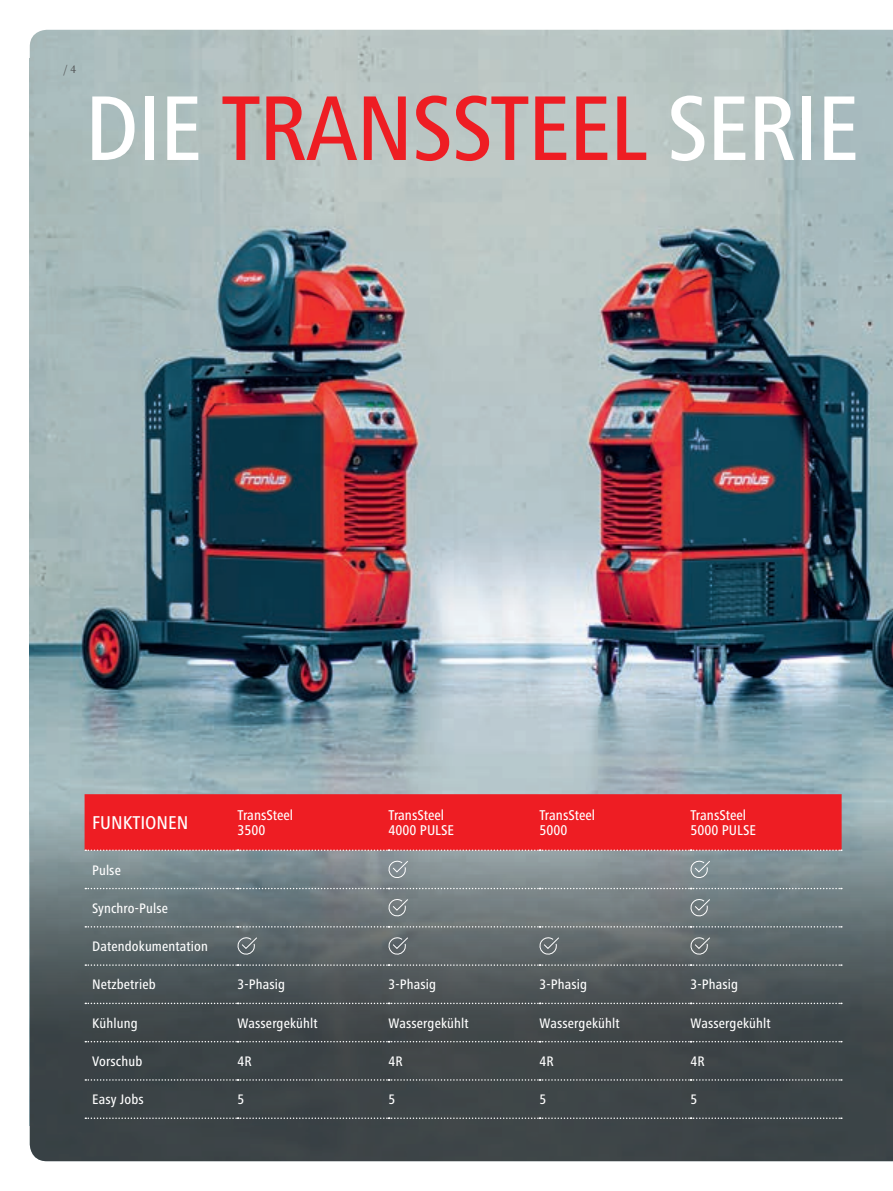
<style>
.page{position:relative;width:893px;height:1191px;background:#fff}
.page>*{position:absolute;margin:0;border:0;box-sizing:border-box;transform-origin:0 0}
.t1{font:500 condensed 95.25px "Frutiger Next LTW1 G";letter-spacing:-.02em;color:#ee1d23}
.t2{font:500 condensed 19.2px "Frutiger Next LTW1 G";color:#fff}
.t3{font:500 condensed 14.7px/14.7px "Frutiger Next LTW1 G";color:#fff}
.t4{font:500 condensed 14.25px "Frutiger Next LTW1 G";letter-spacing:.01em;color:#fff}
.t5{font:12px "Celeste Offc Pro";color:#4b4c4d}
.s1{color:#fff}
</style>
<div class="page">
<img style="left:30px;top:30px;width:863px;height:775px">
<svg style="left:30px;top:805px;width:863px;height:356px;background:#525c5f"></svg>
<div style="left:85px;top:794px;width:757px;height:57px;background:#ee1d23"></div>
<svg style="left:85px;top:887px;width:757px;height:2px;background:#95a0a3"></svg>
<svg style="left:85px;top:926px;width:757px;height:1px"></svg>
<svg style="left:85px;top:964px;width:757px;height:1px"></svg>
<svg style="left:85px;top:1002px;width:757px;height:2px;background:#767b7d"></svg>
<svg style="left:85px;top:1041px;width:757px;height:1px"></svg>
<svg style="left:85px;top:1079px;width:757px;height:1px"></svg>
<svg style="left:85px;top:1117px;width:757px;height:2px;background:#707578"></svg>
<svg style="left:387px;top:860px;width:22px;height:19px"></svg>
<svg style="left:689px;top:860px;width:22px;height:19px"></svg>
<svg style="left:387px;top:898px;width:22px;height:20px"></svg>
<svg style="left:689px;top:898px;width:22px;height:20px"></svg>
<svg style="left:236px;top:936px;width:22px;height:20px"></svg>
<svg style="left:387px;top:936px;width:22px;height:20px"></svg>
<svg style="left:538px;top:936px;width:22px;height:20px"></svg>
<svg style="left:689px;top:936px;width:22px;height:20px"></svg>
<p class="t5" style="left:64px;top:61px;width:14px">/ 4</p>
<h1 class="t1" style="left:85px;top:74px;width:776px"><span class="s1">die</span> transsteel <span class="s1">serie</span></h1>
<h2 class="t2" style="left:92px;top:811px;width:98px">funktionen</h2>
<p class="t3" style="left:238px;top:808px;width:57px">TransSteel<br>3500</p>
<p class="t3" style="left:389px;top:808px;width:57px">TransSteel<br>4000 PULSE</p>
<p class="t3" style="left:540px;top:808px;width:57px">TransSteel<br>5000</p>
<p class="t3" style="left:691px;top:808px;width:57px">TransSteel<br>5000 PULSE</p>
<p class="t4" style="left:92px;top:861px;width:30px">Pulse</p>
<p class="t4" style="left:92px;top:900px;width:77px">Synchro-Pulse</p>
<p class="t4" style="left:92px;top:938px;width:117px">Datendokumentation</p>
<p class="t4" style="left:92px;top:976px;width:65px">N etzbetrieb</p>
<p class="t4" style="left:238px;top:976px;width:49px">3-Phasig</p>
<p class="t4" style="left:389px;top:976px;width:49px">3-Phasig</p>
<p class="t4" style="left:540px;top:976px;width:49px">3-Phasig</p>
<p class="t4" style="left:691px;top:976px;width:49px">3-Phasig</p>
<p class="t4" style="left:92px;top:1014px;width:47px">Kühlung</p>
<p class="t4" style="left:238px;top:1014px;width:82px">Wassergekühlt</p>
<p class="t4" style="left:389px;top:1014px;width:82px">Wassergekühlt</p>
<p class="t4" style="left:540px;top:1014px;width:82px">Wassergekühlt</p>
<p class="t4" style="left:691px;top:1014px;width:82px">Wassergekühlt</p>
<p class="t4" style="left:92px;top:1053px;width:52px">Vorschub</p>
<p class="t4" style="left:238px;top:1053px;width:14px">4R</p>
<p class="t4" style="left:389px;top:1053px;width:14px">4R</p>
<p class="t4" style="left:540px;top:1053px;width:14px">4R</p>
<p class="t4" style="left:691px;top:1053px;width:14px">4R</p>
<p class="t4" style="left:92px;top:1091px;width:53px">Easy Jobs</p>
<p class="t4" style="left:238px;top:1091px;width:8px">5</p>
<p class="t4" style="left:389px;top:1091px;width:8px">5</p>
<p class="t4" style="left:540px;top:1091px;width:8px">5</p>
<p class="t4" style="left:691px;top:1091px;width:8px">5</p>
</div>
